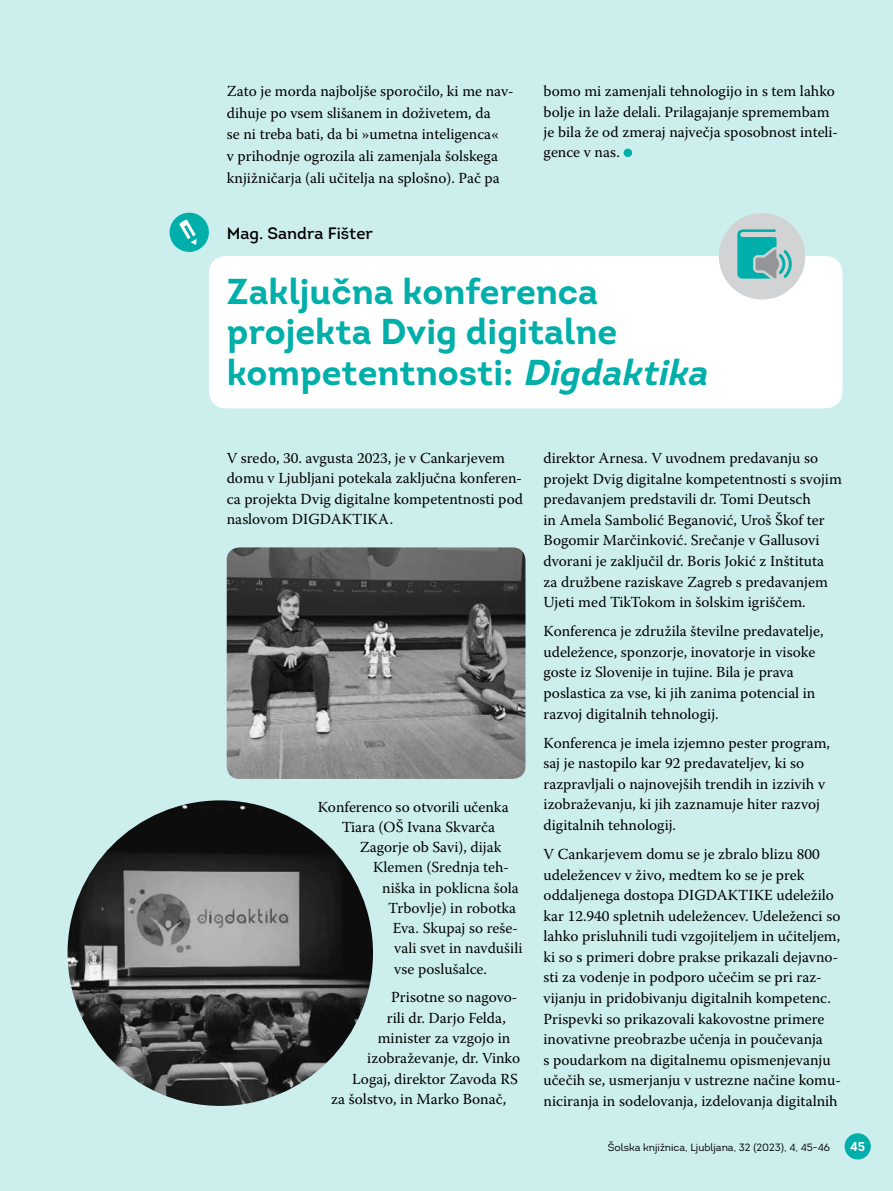
<style>
.page{position:relative;width:893px;height:1191px;background:#ccefee}
.page>*{position:absolute;margin:0;border:0;box-sizing:border-box;transform-origin:0 0}
.t1{font:700 36px/40.5px "Intro";color:#00afaa}
.t2{font:16.5px "Intro";color:#000}
.t3{font:15.3px/20.5px "Warnock Pro";color:#000}
.t4{font:15.3px "Warnock Pro";color:#050505}
.t5{font:700 12.75px "Intro";color:#fff}
.t6{font:10.5px "Intro";color:#000}
.s1{font-style:italic}
.s2{color:#050505}
</style>
<div class="page">
<div style="left:845px;top:1133px;width:26px;height:26px;background:#00afaa;border-radius:50%"></div>
<div style="left:624px;top:149px;width:8px;height:8px;background:#00afaa;border-radius:50%"></div>
<div style="left:209px;top:256px;width:633px;height:152px;background:#fff;border-radius:17px"></div>
<div style="left:170px;top:213px;width:39px;height:39px;background:#00afaa;border-radius:50%"></div>
<svg style="left:179px;top:220px;width:18px;height:25px"></svg>
<div style="left:719px;top:213px;width:86px;height:86px;background:#d1d3d4;border-radius:50%"></div>
<svg style="left:737px;top:229px;width:55px;height:50px"></svg>
<img style="left:227px;top:547px;width:298px;height:232px">
<img style="left:68px;top:800px;width:305px;height:306px;border-radius:153px">
<p class="t3" style="left:227px;top:80px;width:288px;line-height:21.6px">Zato je morda najboljše sporočilo, ki me nav&shy;dihuje po vsem slišanem in doživetem, da<br>se ni treba bati, da bi »umetna inteligenca«<br>v prihodnje ogrozila ali zamenjala šolskega knjižničarja (ali učitelja na splošno). Pač pa</p>
<p class="t3" style="left:544px;top:81px;width:296px">bomo mi zamenjali tehnologijo in s tem lahko bolje in laže delali. Prilagajanje spremembam je bila že od zmeraj največja sposobnost inteli&shy;gence v nas.</p>
<p class="t2" style="left:227px;top:223px;width:148px">Mag. Sandra Fišter</p>
<h1 class="t1" style="left:227px;top:271px;width:491px">Zaključna konferenca projekta Dvig digitalne kompetentnosti: <span class="s1">Digdaktika</span></h1>
<p class="t3" style="left:227px;top:448px;width:298px">V sredo, 30. avgusta 2023, je v Cankarjevem domu v Ljubljani potekala zaključna konferen&shy;ca projekta Dvig digitalne kompetentnosti pod naslovom DIGDAKTIKA.</p>
<p class="t3" style="left:318px;top:796px;width:192px">Konferenco so otvorili učenka</p>
<p class="t3" style="left:342px;top:816px;width:155px">Tiara (OŠ Ivana Skvarča</p>
<p class="t3" style="left:360px;top:836px;width:143px">Zagorje ob Savi<span class="s2">), dijak</span></p>
<p class="t4" style="left:373px;top:858px;width:137px">Klemen (Srednja teh-</p>
<p class="t4" style="left:382px;top:878px;width:138px">niška in poklicna šola</p>
<p class="t4" style="left:388px;top:898px;width:129px">Trbovlje) in robotka</p>
<p class="t4" style="left:393px;top:919px;width:127px">Eva. Skupaj so reše-</p>
<p class="t4" style="left:394px;top:939px;width:130px">vali svet in navdušili</p>
<p class="t4" style="left:394px;top:959px;width:94px">vse poslušalce.</p>
<p class="t3" style="left:391px;top:987px;width:128px">Prisotne so nagovo-</p>
<p class="t3" style="left:387px;top:1007px;width:121px">rili dr. Darjo Felda,</p>
<p class="t3" style="left:378px;top:1027px;width:134px">minister za vzgojo in</p>
<p class="t3" style="left:367px;top:1047px;width:154px">izobraževanje, dr. Vinko</p>
<p class="t3" style="left:352px;top:1068px;width:167px">Logaj, direktor Zavoda RS</p>
<p class="t3" style="left:331px;top:1088px;width:177px">za šolstvo, in Marko Bonač,</p>
<p class="t3" style="left:543px;top:447px;width:300px">direktor Arnesa. V uvodnem predavanju so projekt Dvig digitalne kompetentnosti s svojim predavanjem predstavili dr. Tomi Deutsch<br>in Amela Sambolić Beganović, Uroš Škof ter Bogomir Marčinković. Srečanje v Gallusovi dvorani je zaključil dr. Boris Jokić z Inštituta za družbene raziskave Zagreb s predavanjem Ujeti med TikTokom in šolskim igriščem.</p>
<p class="t3" style="left:543px;top:620px;width:282px">Konferenca je združila številne predavatelje, udeležence, sponzorje, inovatorje in visoke goste iz Slovenije in tujine. Bila je prava poslastica za vse, ki jih zanima potencial in razvoj digitalnih tehnologij.</p>
<p class="t3" style="left:543px;top:732px;width:288px">Konferenca je imela izjemno pester program, saj je nastopilo kar 92 predavateljev, ki so razpravljali o najnovejših trendih in izzivih v izobraževanju, ki jih zaznamuje hiter razvoj digitalnih tehnologij.</p>
<p class="t3" style="left:543px;top:843px;width:299px">V Cankarjevem domu se je zbralo blizu 800 udeležencev v živo, medtem ko se je prek oddaljenega dostopa DIGDAKTIKE udeležilo kar 12.940 spletnih udeležencev. Udeleženci so lahko prisluhnili tudi vzgojiteljem in učiteljem, ki so s primeri dobre prakse prikazali dejavno&shy;sti za vodenje in podporo učečim se pri raz&shy;vijanju in pridobivanju digitalnih kompetenc.<br>Prispevki so prikazovali kakovostne primere inovativne preobrazbe učenja in poučevanja<br>s poudarkom na digitalnemu opismenjevanju učečih se, usmerjanju v ustrezne načine komu&shy;niciranja in sodelovanja, izdelovanja digitalnih</p>
<p class="t6" style="left:608px;top:1140px;width:224px">Šolska knjižnica, Ljubljana, 32 (2023), 4, 45-46</p>
<p class="t5" style="left:850px;top:1137px;width:17px">45</p>
</div>
